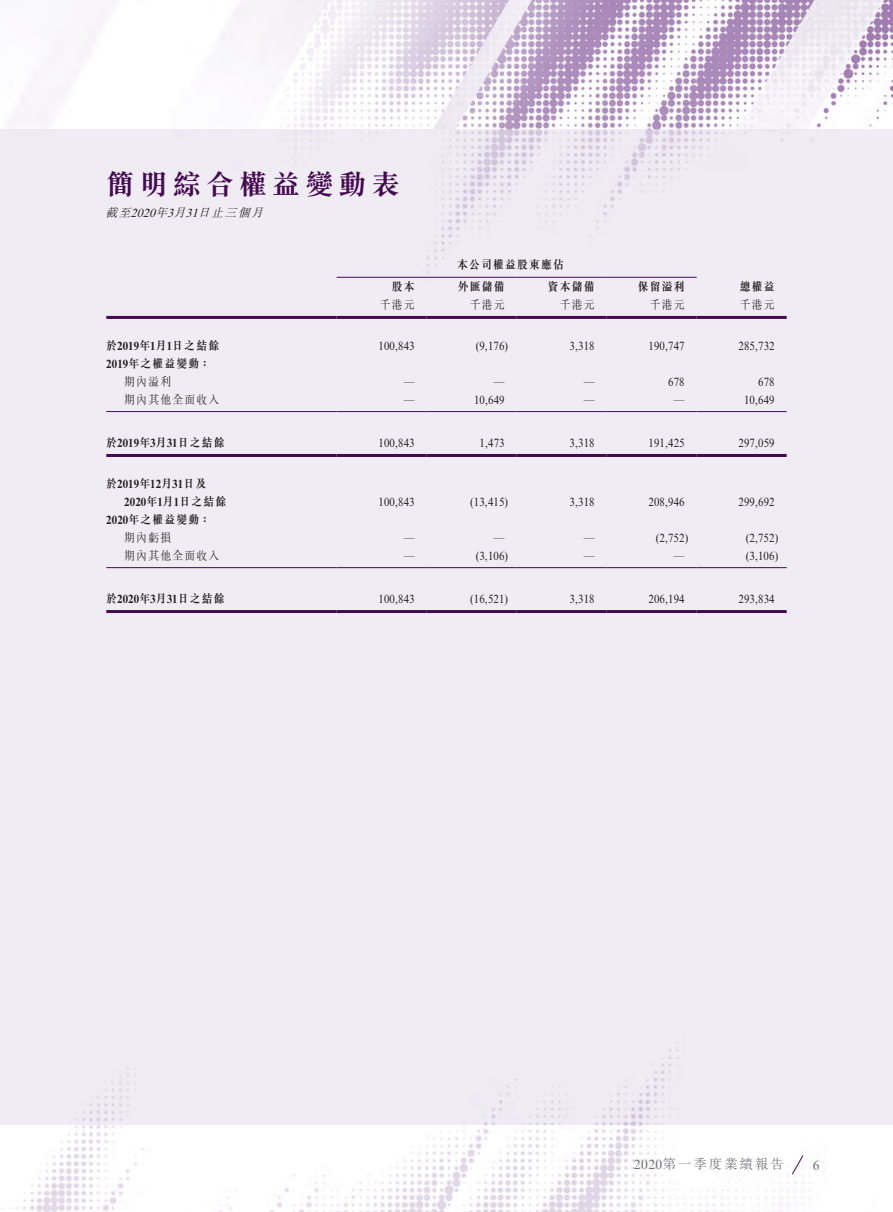
<style>
.page{position:relative;width:893px;height:1212px;background:#fff}
.page>*{position:absolute;margin:0;border:0;box-sizing:border-box;transform-origin:0 0}
.t1{font:700 28.5px "M Sung HK";letter-spacing:.16em;color:#440951}
.t2{font:300 13.5px "M Sung HK";letter-spacing:.135em;color:#6c6d70}
.t3{font:13.5px "Times New Roman MT Std";color:#6c6d70}
._01_Body_Text{font:12px "Times New Roman MT Std";letter-spacing:.01em;color:#231f20;scale:.9 1}
._15_Table_Stub{font:700 12px "M Sung HK";letter-spacing:.11em;color:#231f20;scale:.9 1}
._01_Body_Text-2{font:700 12px "M Sung HK";letter-spacing:.11em;color:#231f20;scale:.9 1}
._15_Table_Stub-2{font:700 12px/18px "Times New Roman MT Std";letter-spacing:.015em;color:#231f20;scale:.9 1}
._15_Table_Stub-3{font:300 12px "M Sung HK";letter-spacing:.115em;color:#231f20;scale:.9 1}
.t4{font:italic 300 12px "M Sung HK";color:#231f20}
._01_Body_Text-3{font:300 12px "M Sung HK";letter-spacing:.11em;color:#231f20;scale:.9 1}
.s1{font-family:"Times New Roman MT Std";font-weight:400}
.s2{font-family:"Times New Roman MT Std"}
.s3{font-family:"M Sung HK"}
</style>
<div class="page">
<img style="left:0;top:0;width:893px;height:1212px">
<div style="left:0;top:130px;width:893px;height:995px;background:#f0ecf4"></div>
<svg style="left:791px;top:1154px;width:13px;height:21px"></svg>
<hr style="left:337px;top:277px;width:90px;height:1px;background:#440951">
<hr style="left:427px;top:277px;width:90px;height:1px;background:#440951">
<hr style="left:517px;top:277px;width:90px;height:1px;background:#440951">
<hr style="left:607px;top:277px;width:90px;height:1px;background:#440951">
<hr style="left:106px;top:316px;width:231px;height:3px;background:#440951">
<hr style="left:337px;top:316px;width:90px;height:3px;background:#440951">
<hr style="left:427px;top:316px;width:90px;height:3px;background:#440951">
<hr style="left:517px;top:316px;width:90px;height:3px;background:#440951">
<hr style="left:607px;top:316px;width:90px;height:3px;background:#440951">
<hr style="left:697px;top:316px;width:90px;height:3px;background:#440951">
<hr style="left:106px;top:411px;width:231px;height:1px;background:#440951">
<hr style="left:337px;top:411px;width:90px;height:1px;background:#440951">
<hr style="left:427px;top:411px;width:90px;height:1px;background:#440951">
<hr style="left:517px;top:411px;width:90px;height:1px;background:#440951">
<hr style="left:607px;top:411px;width:90px;height:1px;background:#440951">
<hr style="left:697px;top:411px;width:90px;height:1px;background:#440951">
<hr style="left:106px;top:454px;width:231px;height:3px;background:#440951">
<hr style="left:337px;top:454px;width:90px;height:3px;background:#440951">
<hr style="left:427px;top:454px;width:90px;height:3px;background:#440951">
<hr style="left:517px;top:454px;width:90px;height:3px;background:#440951">
<hr style="left:607px;top:454px;width:90px;height:3px;background:#440951">
<hr style="left:697px;top:454px;width:90px;height:3px;background:#440951">
<hr style="left:106px;top:567px;width:231px;height:1px;background:#440951">
<hr style="left:337px;top:567px;width:90px;height:1px;background:#440951">
<hr style="left:427px;top:567px;width:90px;height:1px;background:#440951">
<hr style="left:517px;top:567px;width:90px;height:1px;background:#440951">
<hr style="left:607px;top:567px;width:90px;height:1px;background:#440951">
<hr style="left:697px;top:567px;width:90px;height:1px;background:#440951">
<hr style="left:106px;top:610px;width:231px;height:3px;background:#440951">
<hr style="left:337px;top:610px;width:90px;height:3px;background:#440951">
<hr style="left:427px;top:610px;width:90px;height:3px;background:#440951">
<hr style="left:517px;top:610px;width:90px;height:3px;background:#440951">
<hr style="left:607px;top:610px;width:90px;height:3px;background:#440951">
<hr style="left:697px;top:610px;width:90px;height:3px;background:#440951">
<h1 class="t1" style="left:106px;top:170px;width:295px">簡明綜合權益變動表</h1>
<p class="t4" style="left:105px;top:205px;width:164px">截至<span class="s1">2020</span>年<span class="s1">3</span>月<span class="s1">31</span>日止三個月</p>
<p class="_01_Body_Text-2" style="left:457px;top:258px;width:120px">本公司權益股東應佔</p>
<p class="_01_Body_Text-2" style="left:392px;top:281px;width:27px">股本</p>
<p class="_01_Body_Text-2" style="left:458px;top:281px;width:54px">外匯儲備</p>
<p class="_01_Body_Text-2" style="left:548px;top:281px;width:54px">資本儲備</p>
<p class="_01_Body_Text-2" style="left:638px;top:281px;width:54px">保留溢利</p>
<p class="_01_Body_Text-2" style="left:740px;top:281px;width:40px">總權益</p>
<p class="_01_Body_Text-3" style="left:380px;top:296px;width:40px">千港元</p>
<p class="_01_Body_Text-3" style="left:470px;top:296px;width:40px">千港元</p>
<p class="_01_Body_Text-3" style="left:560px;top:296px;width:40px">千港元</p>
<p class="_01_Body_Text-3" style="left:650px;top:296px;width:40px">千港元</p>
<p class="_01_Body_Text-3" style="left:740px;top:296px;width:40px">千港元</p>
<p class="_15_Table_Stub" style="left:106px;top:340px;width:127px">於<span class="s2">2019</span>年<span class="s2">1</span>月<span class="s2">1</span>日之結餘</p>
<p class="_01_Body_Text" style="left:378px;top:339px;width:42px">100,843</p>
<p class="_01_Body_Text" style="left:476px;top:339px;width:38px">(9,176)</p>
<p class="_01_Body_Text" style="left:570px;top:339px;width:29px">3,318</p>
<p class="_01_Body_Text" style="left:648px;top:339px;width:42px">190,747</p>
<p class="_01_Body_Text" style="left:738px;top:339px;width:42px">285,732</p>
<p class="_15_Table_Stub" style="left:106px;top:358px;width:117px"><span class="s2">2019</span>年之權益變動：</p>
<p class="_15_Table_Stub-3" style="left:124px;top:374px;width:54px">期內溢利</p>
<p class="_01_Body_Text" style="left:404px;top:374px;width:13px">—</p>
<p class="_01_Body_Text" style="left:494px;top:374px;width:13px">—</p>
<p class="_01_Body_Text" style="left:584px;top:374px;width:13px">—</p>
<p class="_01_Body_Text" style="left:668px;top:375px;width:20px">678</p>
<p class="_01_Body_Text" style="left:758px;top:375px;width:20px">678</p>
<p class="_15_Table_Stub-3" style="left:124px;top:392px;width:107px">期內其他全面收入</p>
<p class="_01_Body_Text" style="left:404px;top:392px;width:13px">—</p>
<p class="_01_Body_Text" style="left:474px;top:393px;width:36px">10,649</p>
<p class="_01_Body_Text" style="left:584px;top:392px;width:13px">—</p>
<p class="_01_Body_Text" style="left:674px;top:392px;width:13px">—</p>
<p class="_01_Body_Text" style="left:744px;top:393px;width:36px">10,649</p>
<p class="_15_Table_Stub" style="left:106px;top:437px;width:133px">於<span class="s2">2019</span>年<span class="s2">3</span>月<span class="s2">31</span>日之結餘</p>
<p class="_01_Body_Text" style="left:378px;top:436px;width:42px">100,843</p>
<p class="_01_Body_Text" style="left:480px;top:436px;width:29px">1,473</p>
<p class="_01_Body_Text" style="left:570px;top:436px;width:29px">3,318</p>
<p class="_01_Body_Text" style="left:648px;top:436px;width:42px">191,425</p>
<p class="_01_Body_Text" style="left:738px;top:436px;width:42px">297,059</p>
<p class="_15_Table_Stub-2" style="left:124px;top:475px;width:115px;text-indent:-18px"><span class="s3">於</span>2019<span class="s3">年</span>12<span class="s3">月</span>31<span class="s3">日及<br></span>2020<span class="s3">年</span>1<span class="s3">月</span>1<span class="s3">日之結餘</span></p>
<p class="_01_Body_Text" style="left:378px;top:495px;width:42px">100,843</p>
<p class="_01_Body_Text" style="left:470px;top:495px;width:44px">(13,415)</p>
<p class="_01_Body_Text" style="left:570px;top:495px;width:29px">3,318</p>
<p class="_01_Body_Text" style="left:648px;top:495px;width:42px">208,946</p>
<p class="_01_Body_Text" style="left:738px;top:495px;width:42px">299,692</p>
<p class="_15_Table_Stub" style="left:106px;top:514px;width:117px"><span class="s2">2020</span>年之權益變動：</p>
<p class="_15_Table_Stub-3" style="left:124px;top:530px;width:54px">期內虧損</p>
<p class="_01_Body_Text" style="left:404px;top:530px;width:13px">—</p>
<p class="_01_Body_Text" style="left:494px;top:530px;width:13px">—</p>
<p class="_01_Body_Text" style="left:584px;top:530px;width:13px">—</p>
<p class="_01_Body_Text" style="left:656px;top:531px;width:38px">(2,752)</p>
<p class="_01_Body_Text" style="left:746px;top:531px;width:38px">(2,752)</p>
<p class="_15_Table_Stub-3" style="left:124px;top:548px;width:107px">期內其他全面收入</p>
<p class="_01_Body_Text" style="left:404px;top:548px;width:13px">—</p>
<p class="_01_Body_Text" style="left:476px;top:549px;width:38px">(3,106)</p>
<p class="_01_Body_Text" style="left:584px;top:548px;width:13px">—</p>
<p class="_01_Body_Text" style="left:674px;top:548px;width:13px">—</p>
<p class="_01_Body_Text" style="left:746px;top:549px;width:38px">(3,106)</p>
<p class="_15_Table_Stub" style="left:106px;top:593px;width:133px">於<span class="s2">2020</span>年<span class="s2">3</span>月<span class="s2">31</span>日之結餘</p>
<p class="_01_Body_Text" style="left:378px;top:592px;width:42px">100,843</p>
<p class="_01_Body_Text" style="left:470px;top:592px;width:44px">(16,521)</p>
<p class="_01_Body_Text" style="left:570px;top:592px;width:29px">3,318</p>
<p class="_01_Body_Text" style="left:648px;top:592px;width:42px">206,194</p>
<p class="_01_Body_Text" style="left:738px;top:592px;width:42px">293,834</p>
<p class="t2" style="left:634px;top:1155px;width:152px"><span class="s1">2020</span>第一季度業績報告</p>
<p class="t3" style="left:813px;top:1157px;width:8px">6</p>
</div>
